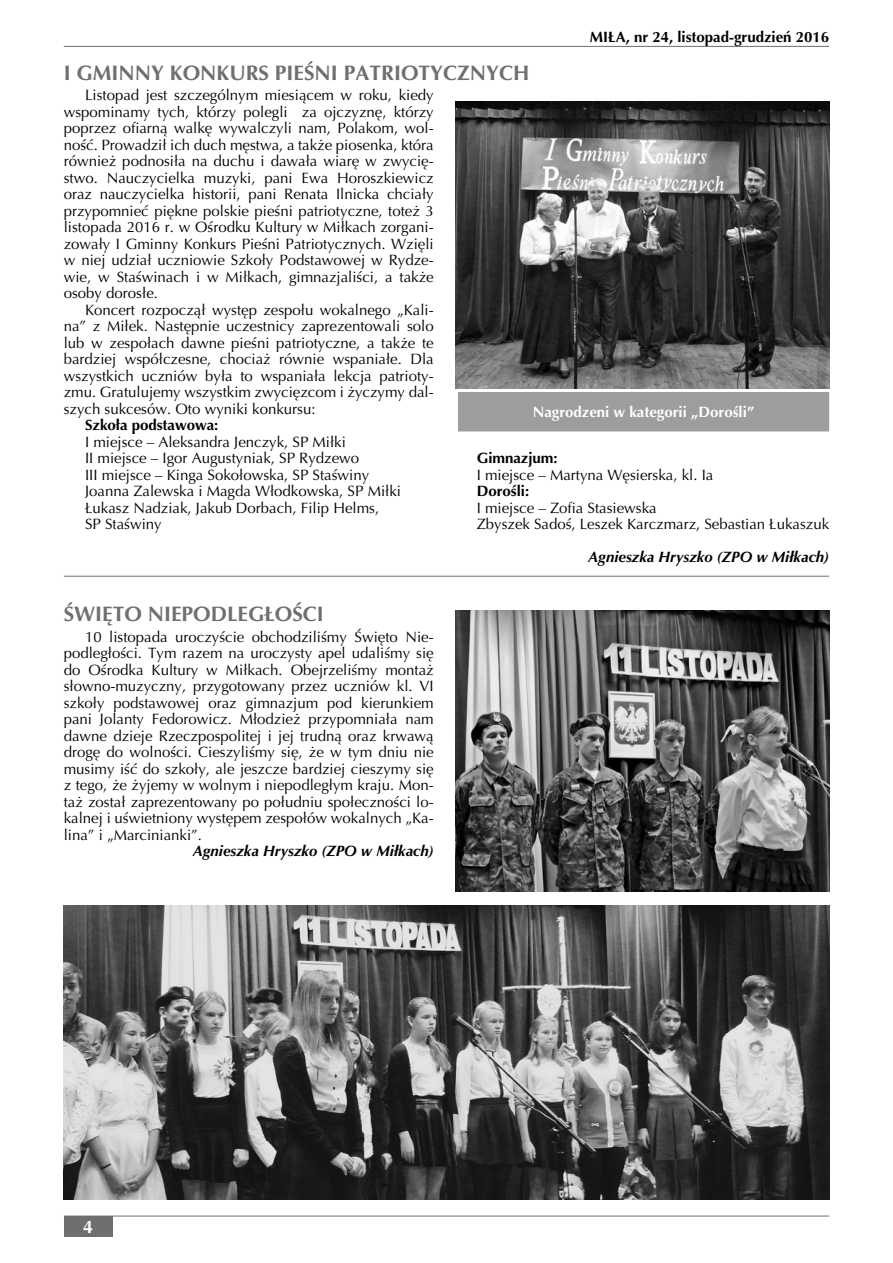
<style>
.page{position:relative;width:893px;height:1263px;background:#fff}
.page>*{position:absolute;margin:0;border:0;box-sizing:border-box;transform-origin:0 0}
.t1{font:700 21px "Optima";color:#706f6f}
.t2{font:700 18px "Optima";color:#fff}
.t3{font:15px/16.5px "Optima";color:#000;text-align:justify}
.t4{font:700 15px "Optima";color:#000}
.t5{font:italic 700 15px "Optima";color:#000}
.t6{font:700 15px "Optima";color:#fff}
</style>
<div class="page">
<hr style="left:64px;top:46px;width:765px;height:1px;background:#706f6f">
<hr style="left:64px;top:1216px;width:765px;height:1px;background:#706f6f">
<div style="left:64px;top:1216px;width:48px;height:20px;background:#706f6f"></div>
<img style="left:455px;top:101px;width:374px;height:288px">
<div style="left:456px;top:390px;width:375px;height:43px;background:#9d9d9c"></div>
<div style="left:455px;top:389px;width:377px;height:45px;border:3px solid #fff"></div>
<img style="left:455px;top:611px;width:374px;height:280px">
<img style="left:64px;top:906px;width:765px;height:293px">
<hr style="left:64px;top:576px;width:765px;height:1px;background:#9d9d9c">
<p class="t4" style="left:590px;top:31px;width:241px">MIŁA, nr 24, listopad-grudzień 2016</p>
<h1 class="t1" style="left:64px;top:64px;width:467px">I GMINNY KONKURS PIEŚNI PATRIOTYCZNYCH</h1>
<p class="t3" style="left:64px;top:88px;width:371px;text-indent:21px">Listopad jest szczególnym miesiącem w roku, kiedy wspominamy tych, którzy polegli za ojczyznę, którzy poprzez ofiarną walkę wywalczyli nam, Polakom, wol&shy;ność. Prowadził ich duch męstwa, a także piosenka, która również podnosiła na duchu i dawała wiarę w zwycię&shy;stwo. Nauczycielka muzyki, pani Ewa Horoszkiewicz oraz nauczycielka historii, pani Renata Ilnicka chciały przypomnieć piękne polskie pieśni patriotyczne, toteż 3 listopada 2016 r. w Ośrodku Kultury w Miłkach zorgani&shy;zowały I Gminny Konkurs Pieśni Patriotycznych. Wzięli w niej udział uczniowie Szkoły Podstawowej w Rydze&shy;wie, w Staświnach i w Miłkach, gimnazjaliści, a także osoby dorosłe.</p>
<p class="t3" style="left:64px;top:303px;width:371px;text-indent:21px">Koncert rozpoczął występ zespołu wokalnego „Kali&shy;na” z Miłek. Następnie uczestnicy zaprezentowali solo lub w zespołach dawne pieśni patriotyczne, a także te bardziej współczesne, chociaż równie wspaniałe. Dla wszystkich uczniów była to wspaniała lekcja patrioty&shy;zmu. Gratulujemy wszystkim zwycięzcom i życzymy dal&shy;szych sukcesów. Oto wyniki konkursu:</p>
<p class="t4" style="left:85px;top:419px;width:135px">Szkoła podstawowa:</p>
<p class="t3" style="left:85px;top:435px;width:317px;text-align:left">I miejsce – Aleksandra Jenczyk, SP Miłki<br>II miejsce – Igor Augustyniak, SP Rydzewo<br>III miejsce – Kinga Sokołowska, SP Staświny Joanna Zalewska i Magda Włodkowska, SP Miłki Łukasz Nadziak, Jakub Dorbach, Filip Helms,<br>SP Staświny</p>
<p class="t6" style="left:533px;top:406px;width:223px">Nagrodzeni w kategorii „Dorośli”</p>
<p class="t4" style="left:477px;top:452px;width:82px">Gimnazjum:</p>
<p class="t3" style="left:477px;top:468px;width:238px">I miejsce – Martyna Węsierska, kl. Ia</p>
<p class="t4" style="left:477px;top:485px;width:54px">Dorośli:</p>
<p class="t3" style="left:477px;top:501px;width:354px">I miejsce – Zofia Stasiewska<br>Zbyszek Sadoś, Leszek Karczmarz, Sebastian Łukaszuk</p>
<p class="t5" style="left:588px;top:551px;width:242px">Agnieszka Hryszko (ZPO w Miłkach)</p>
<h1 class="t1" style="left:64px;top:605px;width:262px">ŚWIĘTO NIEPODLEGŁOŚCI</h1>
<p class="t3" style="left:64px;top:630px;width:371px;text-indent:21px">10 listopada uroczyście obchodziliśmy Święto Nie&shy;podległości. Tym razem na uroczysty apel udaliśmy się do Ośrodka Kultury w Miłkach. Obejrzeliśmy montaż słowno-muzyczny, przygotowany przez uczniów kl. VI szkoły podstawowej oraz gimnazjum pod kierunkiem pani Jolanty Fedorowicz. Młodzież przypomniała nam dawne dzieje Rzeczpospolitej i jej trudną oraz krwawą drogę do wolności. Cieszyliśmy się, że w tym dniu nie musimy iść do szkoły, ale jeszcze bardziej cieszymy się z tego, że żyjemy w wolnym i niepodległym kraju. Mon&shy;taż został zaprezentowany po południu społeczności lo&shy;kalnej i uświetniony występem zespołów wokalnych „Ka&shy;lina” i „Marcinianki”.</p>
<p class="t5" style="left:193px;top:845px;width:242px">Agnieszka Hryszko (ZPO w Miłkach)</p>
<p class="t2" style="left:83px;top:1219px;width:12px">4</p>
</div>
